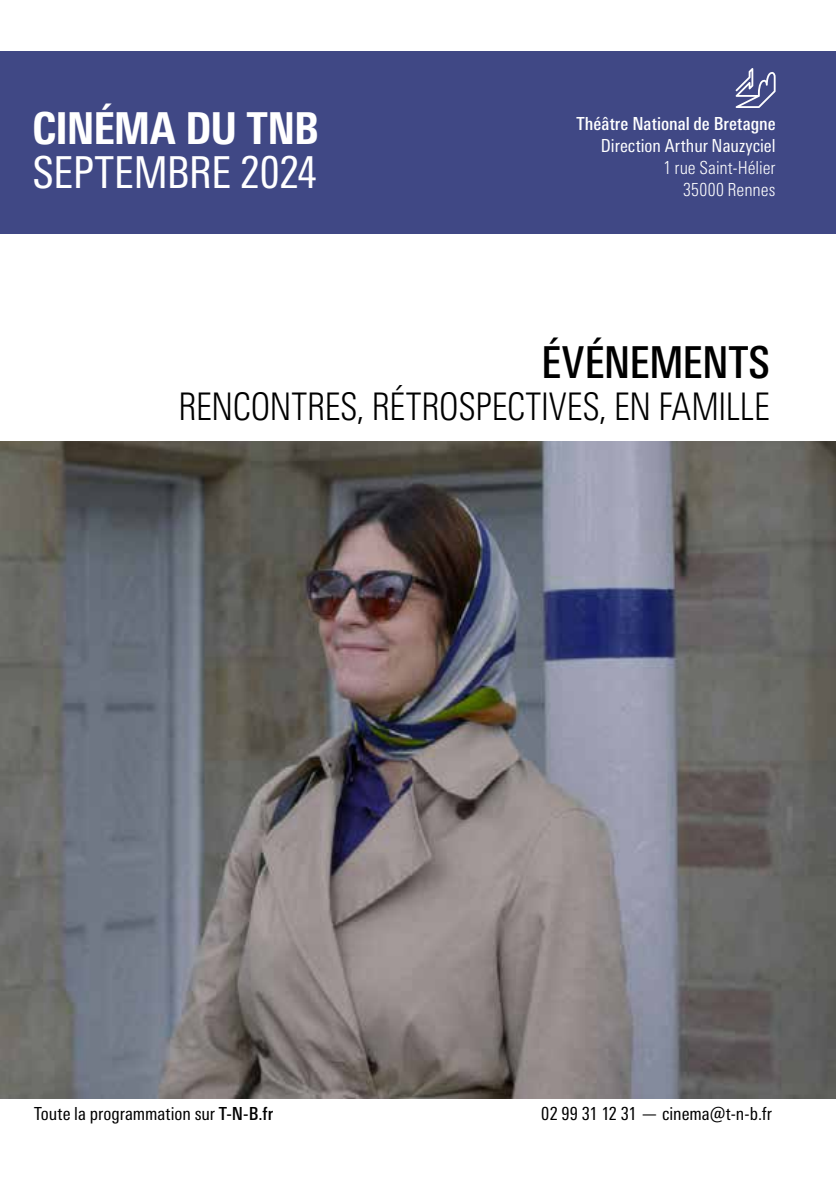
<style>
.page{position:relative;width:836px;height:1188px;background:#fff}
.page>*{position:absolute;margin:0;border:0;box-sizing:border-box;transform-origin:0 0}
.t1{font:condensed 44px "Univers Next Pro";letter-spacing:-.015em;color:#fff}
.t2{font:800 condensed 44px "Univers Next Pro";letter-spacing:-.02em;color:#fff}
.t3{font:500 condensed 44px "Univers Next Pro";letter-spacing:-.015em;color:#000}
.t4{font:300 condensed 38px "Univers Next Pro";letter-spacing:-.015em;color:#000}
.t5{font:condensed 18px "Univers Next Pro";color:#000}
.t6{font:300 condensed 18px/22px "Univers Next Pro";color:#fff;text-align:right}
.t7{font:500 condensed 18px "Univers Next Pro";color:#fff}
.t8{font:condensed 18px "Univers Next Pro";color:#fff}
.s1{font-weight:500}
</style>
<div class="page">
<img style="left:0;top:441px;width:836px;height:658px">
<div style="left:0;top:51px;width:836px;height:183px;background:#404885"></div>
<svg style="left:736px;top:68px;width:40px;height:40px"></svg>
<h1 class="t2" style="left:33px;top:102px;width:288px">CINÉMA DU TNB</h1>
<h1 class="t1" style="left:33px;top:147px;width:286px">SEPTEMBRE 2024</h1>
<p class="t7" style="left:576px;top:113px;width:201px">Théâtre National de Bretagne</p>
<p class="t8" style="left:601px;top:135px;width:176px">Direction Arthur Nauzyciel</p>
<p class="t6" style="left:663px;top:157px;width:114px">1 rue Saint-Hélier<br>35000 Rennes</p>
<h1 class="t3" style="left:541px;top:337px;width:230px">ÉVÉNEMENTS</h1>
<h2 class="t4" style="left:178px;top:385px;width:593px">RENCONTRES, RÉTROSPECTIVES, EN FAMILLE</h2>
<p class="t5" style="left:34px;top:1103px;width:241px">Toute la programmation sur <span class="s1">T-N-B.fr</span></p>
<p class="t5" style="left:541px;top:1103px;width:232px">02 99 31 12 31 — cinema@t-n-b.fr</p>
</div>
